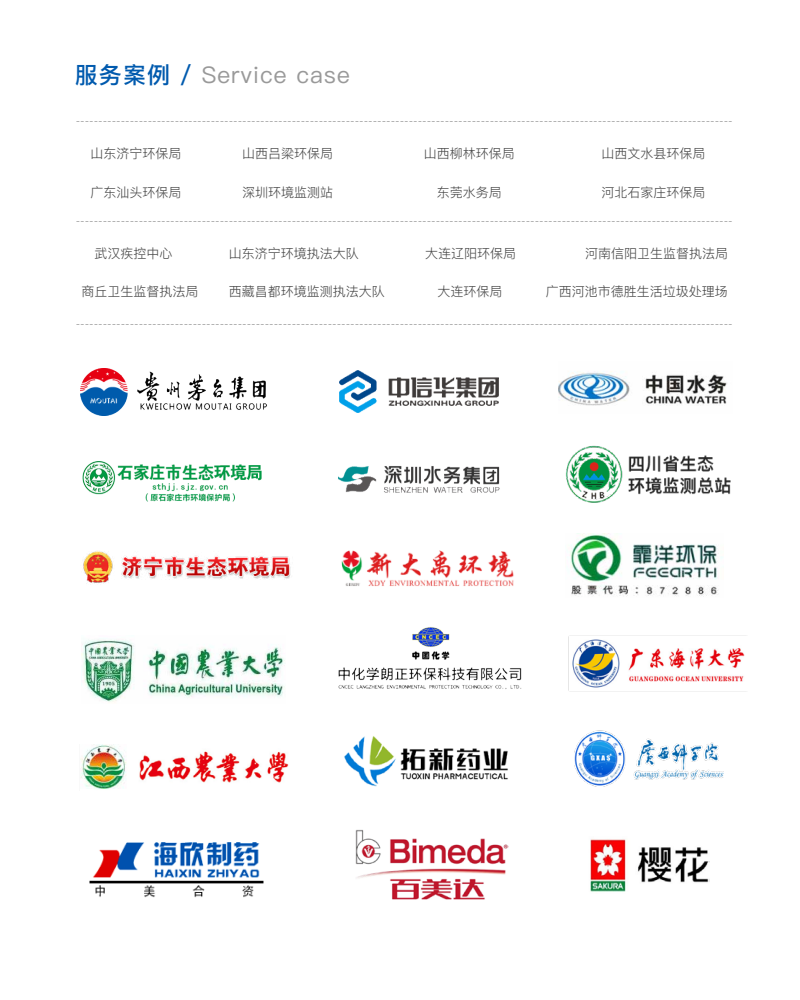
<style>
.page{position:relative;width:800px;height:1000px;background:#fff}
.page>*{position:absolute;margin:0;border:0;box-sizing:border-box;transform-origin:0 0}
.t1{font:23px "Ping Fang SC Medium";letter-spacing:.05em;color:#999}
.t2{font:13px "Ping Fang SC Regular";color:#444}
.t3{font:300 12px "Adobe Song Std";color:#808080}
.s1{font-family:"Ping Fang SC Bold";color:#005aae}
</style>
<div class="page">
<img style="left:80px;top:368px;width:187px;height:48px">
<img style="left:339px;top:370px;width:159px;height:42px">
<img style="left:558px;top:371px;width:169px;height:35px">
<img style="left:82px;top:461px;width:180px;height:41px">
<img style="left:338px;top:466px;width:162px;height:27px">
<img style="left:566px;top:445px;width:165px;height:58px">
<img style="left:83px;top:551px;width:208px;height:32px">
<img style="left:570px;top:534px;width:153px;height:63px">
<img style="left:82px;top:640px;width:203px;height:62px">
<img style="left:338px;top:627px;width:184px;height:62px">
<img style="left:568px;top:635px;width:178px;height:56px">
<img style="left:139px;top:751px;width:150px;height:32px">
<img style="left:590px;top:839px;width:119px;height:53px">
<img style="left:89px;top:842px;width:175px;height:56px">
<img style="left:574px;top:731px;width:150px;height:56px">
<img style="left:341px;top:550px;width:173px;height:36px">
<img style="left:80px;top:744px;width:47px;height:45px">
<img style="left:344px;top:736px;width:164px;height:51px">
<img style="left:355px;top:829px;width:153px;height:71px">
<h1 class="t1" style="left:75px;top:61px;width:277px"><span class="s1">服务案例 /</span> Service case</h1>
<p class="t3" style="left:76px;top:113px;width:659px">--------------------------------------------------------------------------------------------------------------------------------------------------</p>
<p class="t2" style="left:90px;top:146px;width:92px">山东济宁环保局</p>
<p class="t2" style="left:242px;top:146px;width:92px">山西吕梁环保局</p>
<p class="t2" style="left:424px;top:146px;width:92px">山西柳林环保局</p>
<p class="t2" style="left:602px;top:146px;width:105px">山西文水县环保局</p>
<p class="t2" style="left:90px;top:184px;width:92px">广东汕头环保局</p>
<p class="t2" style="left:242px;top:184px;width:92px">深圳环境监测站</p>
<p class="t2" style="left:437px;top:184px;width:66px">东莞水务局</p>
<p class="t2" style="left:602px;top:184px;width:105px">河北石家庄环保局</p>
<p class="t3" style="left:76px;top:213px;width:659px">--------------------------------------------------------------------------------------------------------------------------------------------------</p>
<p class="t2" style="left:95px;top:245px;width:79px">武汉疾控中心</p>
<p class="t2" style="left:229px;top:245px;width:131px">山东济宁环境执法大队</p>
<p class="t2" style="left:425px;top:245px;width:92px">大连辽阳环保局</p>
<p class="t2" style="left:585px;top:245px;width:144px">河南信阳卫生监督执法局</p>
<p class="t2" style="left:82px;top:284px;width:118px">商丘卫生监督执法局</p>
<p class="t2" style="left:229px;top:284px;width:158px">西藏昌都环境监测执法大队</p>
<p class="t2" style="left:437px;top:284px;width:66px">大连环保局</p>
<p class="t2" style="left:546px;top:284px;width:183px">广西河池市德胜生活垃圾处理场</p>
<p class="t3" style="left:76px;top:316px;width:659px">--------------------------------------------------------------------------------------------------------------------------------------------------</p>
</div>
